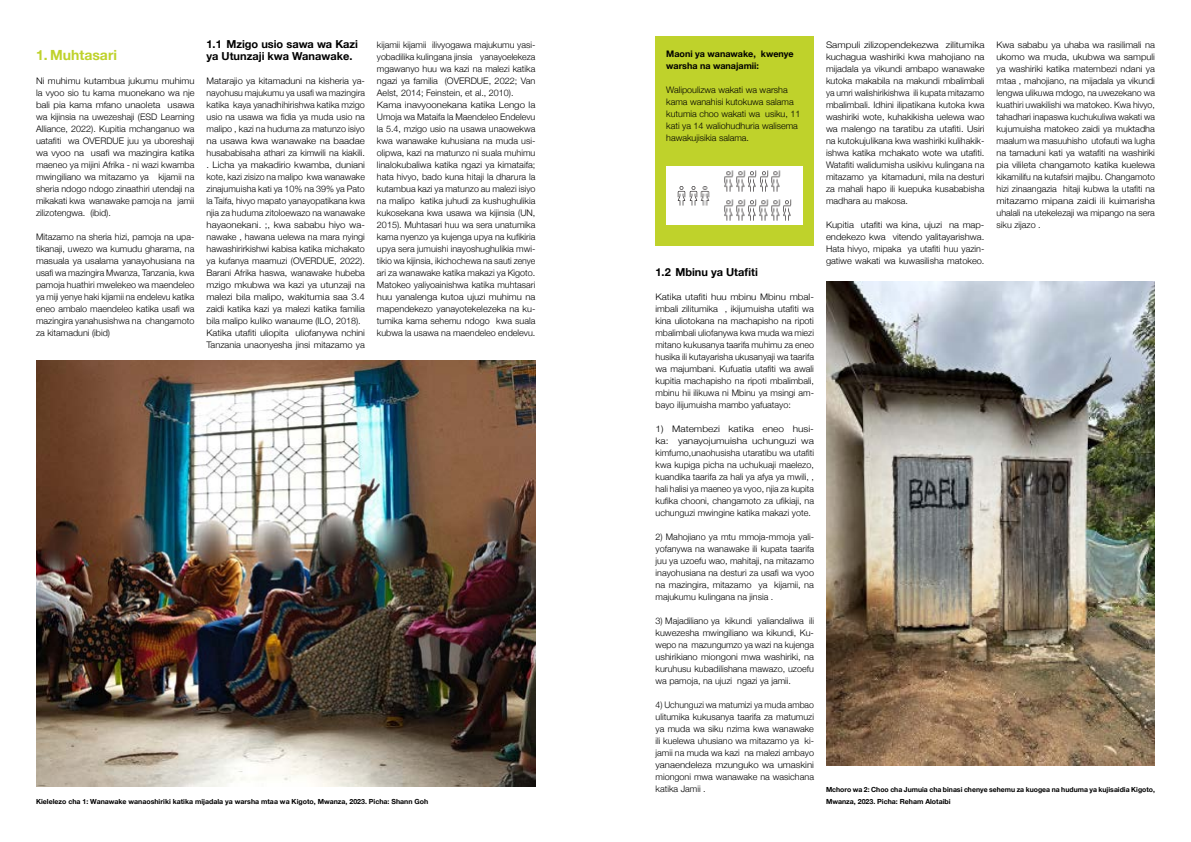
<style>
.page{position:relative;width:1191px;height:842px;background:#fff}
.page>*{position:absolute;margin:0;border:0;box-sizing:border-box;transform-origin:0 0}
.t1{font:700 14px "Helvetica Neue";color:#bfd22b}
.t2{font:700 11px/12px "Helvetica Neue";color:#000}
.t3{font:300 9px/12px "Helvetica Neue";color:#000;text-align:justify}
.t4{font:300 9px/12px "Helvetica Neue";color:#000;text-align:justify;scale:1.04 1}
.t5{font:300 9px/12px "Helvetica Neue";color:#000;text-align:justify;scale:1.1 1}
.t6{font:300 9px/12px "Helvetica Neue";color:#000;text-align:justify;scale:1.05 1}
.t7{font:300 9px/12px "Helvetica Neue";color:#000;text-align:justify;scale:1.09 1}
.t8{font:300 9px/12px "Helvetica Neue";color:#000;text-align:justify;scale:1.12 1}
.t9{font:300 9px/12px "Helvetica Neue";color:#000;text-align:justify;scale:1.06 1}
.t10{font:700 9px/12px "Helvetica Neue";color:#000}
.t11{font:700 7px/12px "Helvetica Neue";color:#000}
</style>
<div class="page">
<img style="left:36px;top:360px;width:499px;height:427px">
<img style="left:826px;top:282px;width:329px;height:483px">
<div style="left:655px;top:36px;width:159px;height:209px;background:#bfd22b"></div>
<div style="left:666px;top:166px;width:137px;height:59px;background:#fff"></div>
<img style="left:724px;top:199px;width:68px;height:22px">
<img style="left:736px;top:170px;width:45px;height:22px">
<img style="left:724px;top:170px;width:10px;height:22px">
<img style="left:677px;top:186px;width:9px;height:20px">
<img style="left:700px;top:186px;width:10px;height:20px">
<img style="left:689px;top:186px;width:9px;height:20px">
<h1 class="t1" style="left:36px;top:44px;width:83px">1. Muhtasari</h1>
<p class="t6" style="left:36px;top:74px;width:152px">Ni muhimu kutambua jukumu muhimu la vyoo sio tu kama muonekano wa nje bali pia kama mfano unaoleta usawa wa kijinsia na uwezeshaji (ESD Learning Alliance, 2022). Kupitia mchanganuo wa uatafiti wa OVERDUE juu ya uboreshaji wa vyoo na usafi wa mazingira katika maeneo ya mijini Afrika - ni wazi kwamba mwingiliano wa mitazamo ya kijamii na sheria ndogo ndogo zinaathiri utendaji na mikakati kwa wanawake pamoja na jamii zilizotengwa. (ibid).</p>
<p class="t3" style="left:36px;top:230px;width:160px">Mitazamo na sheria hizi, pamoja na upa&shy;tikanaji, uwezo wa kumudu gharama, na masuala ya usalama yanayohusiana na usafi wa mazingira Mwanza, Tanzania, kwa pamoja huathiri mwelekeo wa maendeleo ya miji yenye haki kijamii na endelevu katika eneo ambalo maendeleo katika usafi wa mazingira yanahusishwa na changamoto za kitamaduni (ibid)</p>
<p class="t2" style="left:206px;top:38px;width:153px">1.1 Mzigo usio sawa wa Kazi ya Utunzaji kwa Wanawake.</p>
<p class="t3" style="left:206px;top:74px;width:160px;text-align:left">Matarajio ya kitamaduni na kisheria ya&shy;nayohusu majukumu ya usafi wa mazingira katika kaya yanadhihirishwa katika mzigo usio na usawa wa fidia ya muda usio na malipo , kazi na huduma za matunzo isiyo na usawa kwa wanawake na baadae husababisaha athari za kimwili na kiakili. . Licha ya makadirio kwamba, duniani kote, kazi zisizo na malipo kwa wanawake zinajumuisha kati ya 10% na 39% ya Pato la Taifa, hivyo mapato yanayopatikana kwa njia za huduma zitoloewazo na wanawake hayaonekani. ;, kwa sababu hiyo wa&shy;nawake , hawana uelewa na mara nyingi hawashirirkishwi kabisa katika michakato ya kufanya maamuzi (OVERDUE, 2022).<br>Barani Afrika haswa, wanawake hubeba mzigo mkubwa wa kazi ya utunzaji na malezi bila malipo, wakitumia saa 3.4 zaidi katika kazi ya malezi katika familia bila malipo kuliko wanaume (ILO, 2018).<br>Katika utafiti uliopita uliofanywa nchini Tanzania unaonyesha jinsi mitazamo ya</p>
<p class="t3" style="left:377px;top:38px;width:160px;text-align:left">kijamii kijamii ilivyogawa majukumu yasi&shy;yobadilika kulingana jinsia yanayoelekeza mgawanyo huu wa kazi na malezi katika ngazi ya familia (OVERDUE, 2022; Van Aelst, 2014; Feinstein, et al., 2010).<br>Kama inavyoonekana katika Lengo la Umoja wa Mataifa la Maendeleo Endelevu la 5.4, mzigo usio na usawa unaowekwa kwa wanawake kuhusiana na muda usi&shy;olipwa, kazi na matunzo ni suala muhimu linalokubaliwa katika ngazi ya kimataifa; hata hivyo, bado kuna hitaji la dharura la kutambua kazi ya matunzo au malezi isiyo na malipo katika juhudi za kushughulikia kukosekana kwa usawa wa kijinsia (UN, 2015). Muhtasari huu wa sera unatumika kama nyenzo ya kujenga upya na kufikiria upya sera jumuishi inayoshughulikia mwi&shy;tikio wa kijinsia, ikichochewa na sauti zenye ari za wanawake katika makazi ya Kigoto.<br>Matokeo yaliyoainishwa katika muhtasari huu yanalenga kutoa ujuzi muhimu na mapendekezo yanayotekelezeka na ku&shy;tumika kama sehemu ndogo kwa suala kubwa la usawa na maendeleo endelevu.</p>
<p class="t11" style="left:36px;top:796px;width:394px">Kielelezo cha 1: Wanawake wanaoshiriki katika mijadala ya warsha mtaa wa Kigoto, Mwanza, 2023. Picha: Shann Goh</p>
<p class="t10" style="left:666px;top:48px;width:129px">Maoni ya wanawake, kwenye warsha na wanajamii:</p>
<p class="t3" style="left:666px;top:83px;width:136px;text-align:left">Walipoulizwa wakati wa warsha kama wanahisi kutokuwa salama kutumia choo wakati wa usiku, 11 kati ya 14 waliohudhuria walisema hawakujisikia salama.</p>
<p class="t2" style="left:655px;top:266px;width:104px">1.2 Mbinu ya Utafiti</p>
<p class="t7" style="left:655px;top:290px;width:147px">Katika utafiti huu mbinu Mbinu mbal&shy;imbali zilitumika , ikijumuisha utafiti wa kina uliotokana na machapisho na ripoti mbalimbali uliofanywa kwa muda wa miezi mitano kukusanya taarifa muhimu za eneo husika ili kutayarisha ukusanyaji wa taarifa wa majumbani. Kufuatia utafiti wa awali kupitia machapisho na ripoti mbalimbali, mbinu hii ilikuwa ni Mbinu ya msingi am&shy;bayo ilijumuisha mambo yafuatayo:</p>
<p class="t8" style="left:655px;top:422px;width:143px">1) Matembezi katika eneo husi&shy;ka: yanayojumuisha uchunguzi wa kimfumo,unaohusisha utaratibu wa utafiti kwa kupiga picha na uchukuaji maelezo, kuandika taarifa za hali ya afya ya mwili, , hali halisi ya maeneo ya vyoo, njia za kupita kufika chooni, changamoto za ufikiaji, na uchunguzi mwingine katika makazi yote.</p>
<p class="t3" style="left:655px;top:530px;width:160px">2) Mahojiano ya mtu mmoja-mmoja yali&shy;yofanywa na wanawake ili kupata taarifa juu ya uzoefu wao, mahitaji, na mitazamo inayohusiana na desturi za usafi wa vyoo na mazingira, mitazamo ya kijamii, na majukumu kulingana na jinsia .</p>
<p class="t3" style="left:655px;top:614px;width:160px">3) Majadiliano ya kikundi yaliandaliwa ili kuwezesha mwingiliano wa kikundi, Ku&shy;wepo na mazungumzo ya wazi na kujenga ushirikiano miongoni mwa washiriki, na kuruhusu kubadilishana mawazo, uzoefu wa pamoja, na ujuzi ngazi ya jamii.</p>
<p class="t3" style="left:655px;top:698px;width:160px">4) Uchunguzi wa matumizi ya muda ambao ulitumika kukusanya taarifa za matumuzi ya muda wa siku nzima kwa wanawake ili kuelewa uhusiano wa mitazamo ya ki&shy;jamii na muda wa kazi na malezi ambayo yanaendeleza mzunguko wa umaskini miongoni mwa wanawake na wasichana katika Jamii .</p>
<p class="t5" style="left:826px;top:38px;width:146px">Sampuli zilizopendekezwa zilitumika kuchagua washiriki kwa mahojiano na mijadala ya vikundi ambapo wanawake kutoka makabila na makundi mbalimbali ya umri walishirikishwa ili kupata mitazamo mbalimbali. Idhini ilipatikana kutoka kwa washiriki wote, kuhakikisha uelewa wao wa malengo na taratibu za utafiti. Usiri na kutokujulikana kwa washiriki kulihakik&shy;ishwa katika mchakato wote wa utafiti.<br>Watafiti walidumisha usikivu kulingana na mitazamo ya kitamaduni, mila na desturi za mahali hapo ili kuepuka kusababisha madhara au makosa.</p>
<p class="t9" style="left:826px;top:218px;width:151px">Kupitia utafiti wa kina, ujuzi na map&shy;endekezo kwa vitendo yalitayarishwa.<br>Hata hivyo, mipaka ya utafiti huu yazin&shy;gatiwe wakati wa kuwasilisha matokeo.</p>
<p class="t4" style="left:996px;top:38px;width:154px">Kwa sababu ya uhaba wa rasilimali na ukomo wa muda, ukubwa wa sampuli ya washiriki katika matembezi ndani ya mtaa , mahojiano, na mijadala ya vikundi lengwa ulikuwa mdogo, na uwezekano wa kuathiri uwakilishi wa matokeo. Kwa hivyo, tahadhari inapaswa kuchukuliwa wakati wa kujumuisha matokeo zaidi ya muktadha maalum wa masuuhisho utofauti wa lugha na tamaduni kati ya watafiti na washiriki pia vilileta changamoto katika kuelewa kikamilifu na kutafsiri majibu. Changamoto hizi zinaangazia hitaji kubwa la utafiti na mitazamo mipana zaidi ili kuimarisha uhalali na utekelezaji wa mipango na sera siku zijazo .</p>
<p class="t11" style="left:826px;top:784px;width:330px">Mchoro wa 2: Choo cha Jumuia cha binasi chenye sehemu za kuogea na huduma ya kujisaidia Kigoto,<br>Mwanza, 2023. Picha: Reham Alotaibi</p>
</div>
